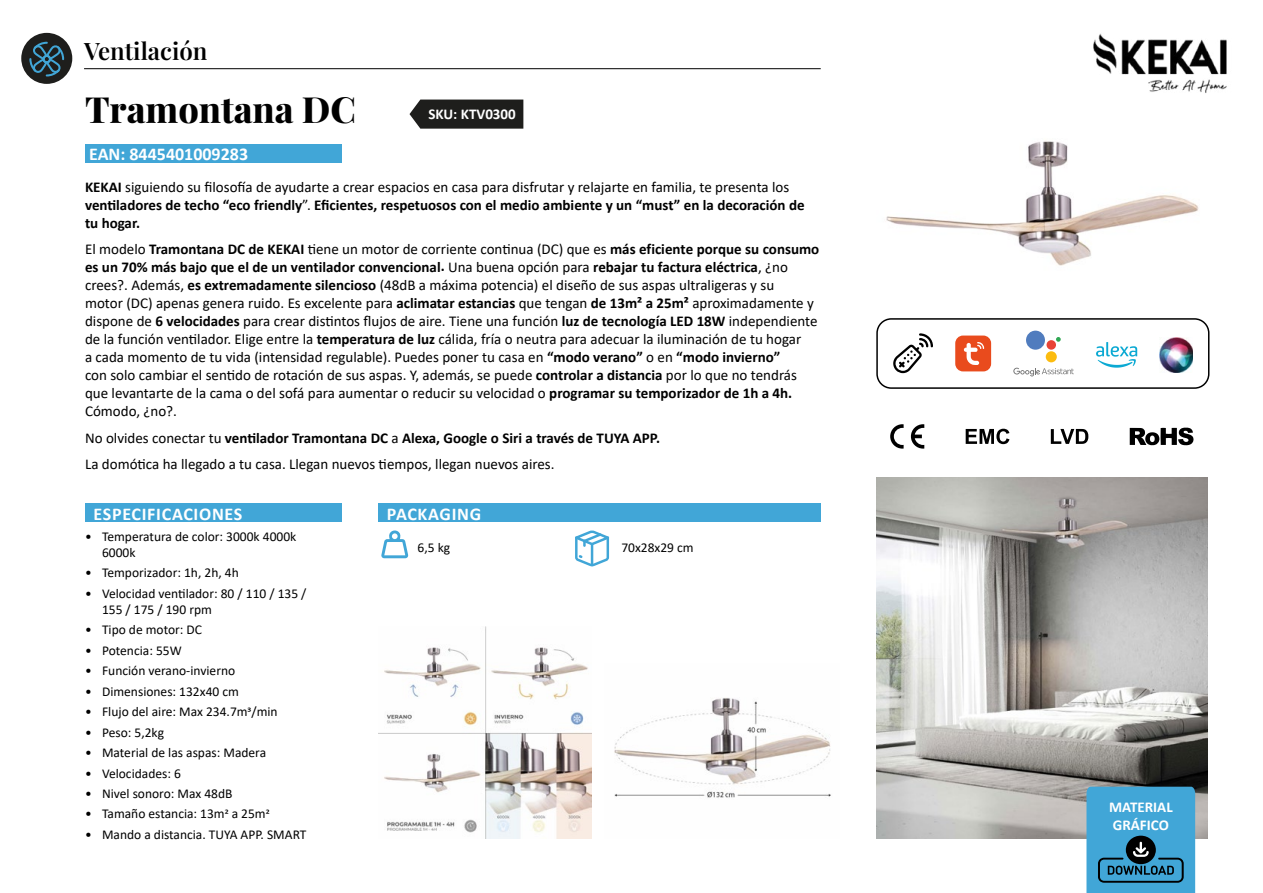
<style>
.page{position:relative;width:1263px;height:893px;background:#fff}
.page>*{position:absolute;margin:0;border:0;box-sizing:border-box;transform-origin:0 0}
.t1{font:36px "Playfair Display";color:#000}
.t2{font:24px "Playfair Display";color:#000}
.t3{font:700 18px "Calibri";letter-spacing:.025em;color:#fff}
.t4{font:700 18px "Calibri";color:#fff}
.t5{font:15px/18px "Calibri";color:#000}
.t6{font:700 15px/18px "Calibri";color:#000}
.t7{font:700 15px/18px "Calibri";color:#fff}
.t8{font:13.5px/16.2px "Calibri";color:#000}
.s1{font-weight:400}
.s2{font-weight:700}
</style>
<div class="page">
<img style="left:876px;top:477px;width:332px;height:362px">
<svg style="left:1086px;top:787px;width:109px;height:106px"></svg>
<div style="left:21px;top:33px;width:51px;height:51px;background:#1e1e1c;border-radius:50%"></div>
<img style="left:1093px;top:33px;width:134px;height:60px">
<svg style="left:29px;top:42px;width:35px;height:34px"></svg>
<svg style="left:409px;top:100px;width:114px;height:29px"></svg>
<svg style="left:575px;top:530px;width:34px;height:36px"></svg>
<svg style="left:381px;top:530px;width:27px;height:28px"></svg>
<img style="left:879px;top:141px;width:329px;height:244px">
<img style="left:614px;top:698px;width:217px;height:100px">
<img style="left:378px;top:627px;width:213px;height:212px">
<svg style="left:890px;top:424px;width:13px;height:25px"></svg>
<svg style="left:911px;top:424px;width:13px;height:25px"></svg>
<svg style="left:1130px;top:427px;width:64px;height:18px"></svg>
<svg style="left:966px;top:429px;width:43px;height:15px"></svg>
<svg style="left:1051px;top:429px;width:37px;height:15px"></svg>
<div style="left:85px;top:144px;width:256px;height:18px;background:#41a6d7"></div>
<div style="left:85px;top:504px;width:256px;height:18px;background:#41a6d7"></div>
<div style="left:378px;top:504px;width:443px;height:18px;background:#41a6d7"></div>
<hr style="left:84px;top:68px;width:737px;height:1px;background:#000">
<div style="left:877px;top:319px;width:332px;height:69px;background:#fff;border-radius:14px"></div>
<div style="left:876px;top:318px;width:333px;height:71px;border:2px solid #000;border-radius:14px"></div>
<div style="left:955px;top:336px;width:36px;height:35px;background:#e94b1d;border-radius:8px"></div>
<svg style="left:964px;top:342px;width:20px;height:23px"></svg>
<svg style="left:893px;top:333px;width:40px;height:40px"></svg>
<img style="left:1159px;top:337px;width:34px;height:35px">
<svg style="left:1096px;top:342px;width:41px;height:26px"></svg>
<svg style="left:1056px;top:337px;width:5px;height:5px"></svg>
<div style="left:1046px;top:340px;width:10px;height:10px;background:#e84435;border-radius:50%"></div>
<div style="left:1046px;top:351px;width:11px;height:11px;background:#fcbc0f;border-radius:50%"></div>
<div style="left:1026px;top:331px;width:19px;height:19px;background:#507cbe;border-radius:50%"></div>
<svg style="left:1013px;top:368px;width:61px;height:8px"></svg>
<h2 class="t2" style="left:84px;top:32px;width:125px">Ventilación</h2>
<h1 class="t1" style="left:85px;top:81px;width:273px">Tramontana DC</h1>
<p class="t4" style="left:89px;top:141px;width:161px">EAN: 8445401009283</p>
<p class="t7" style="left:428px;top:105px;width:89px">SKU: KTV0300</p>
<p class="t6" style="left:85px;top:178px;width:721px">KEKAI <span class="s1">siguiendo su filosofía de ayudarte a crear espacios en casa para disfrutar y relajarte en familia, te presenta los </span>ventiladores de techo “eco friendly<span class="s1">”.</span> Eficientes, respetuosos con el medio ambiente y un “must” en la decoración de tu hogar.</p>
<p class="t5" style="left:85px;top:240px;width:736px">El modelo <span class="s2">Tramontana DC de KEKAI</span> tiene un motor de corriente continua (DC) que es <span class="s2">más eficiente porque su consumo es un 70% más bajo que el de un ventilador convencional.</span> Una buena opción para <span class="s2">rebajar tu factura eléctrica</span>, ¿no crees?. Además, <span class="s2">es extremadamente silencioso</span> (48dB a máxima potencia) el diseño de sus aspas ultraligeras y su<br>motor (DC) apenas genera ruido. Es excelente para <span class="s2">aclimatar estancias</span> que tengan <span class="s2">de 13m² a 25m²</span> aproximadamente y dispone de <span class="s2">6 velocidades</span> para crear distintos flujos de aire. Tiene una función <span class="s2">luz de tecnología LED 18W</span> independiente de la función ventilador. Elige entre la <span class="s2">temperatura de luz</span> cálida, fría o neutra para adecuar la iluminación de tu hogar<br>a cada momento de tu vida (intensidad regulable). Puedes poner tu casa en <span class="s2">“modo verano”</span> o en <span class="s2">“modo invierno”<br></span>con solo cambiar el sentido de rotación de sus aspas. Y, además, se puede <span class="s2">controlar a distancia</span> por lo que no tendrás que levantarte de la cama o del sofá para aumentar o reducir su velocidad o <span class="s2">programar su temporizador de 1h a 4h.<br></span>Cómodo, ¿no?.</p>
<p class="t5" style="left:85px;top:424px;width:577px;line-height:26.5px">No olvides conectar tu <span class="s2">ventilador Tramontana DC</span> a <span class="s2">Alexa, Google o Siri a través de TUYA APP.<br></span>La domótica ha llegado a tu casa. Llegan nuevos tiempos, llegan nuevos aires.</p>
<p class="t3" style="left:94px;top:501px;width:150px">ESPECIFICACIONES</p>
<p class="t3" style="left:387px;top:501px;width:96px">PACKAGING</p>
<p class="t8" style="left:102px;top:528px;width:196px;text-indent:-17px">• Temperatura de color: 3000k 4000k<br>6000k</p>
<p class="t8" style="left:85px;top:564px;width:155px">• Temporizador: 1h, 2h, 4h</p>
<p class="t8" style="left:102px;top:585px;width:206px;text-indent:-17px">• Velocidad ventilador: 80 / 110 / 135 /<br>155 / 175 / 190 rpm</p>
<p class="t8" style="left:85px;top:621px;width:119px">• Tipo de motor: DC</p>
<p class="t8" style="left:85px;top:642px;width:98px">• Potencia: 55W</p>
<p class="t8" style="left:85px;top:662px;width:152px">• Función verano-invierno</p>
<p class="t8" style="left:85px;top:683px;width:155px">• Dimensiones: 132x40 cm</p>
<p class="t8" style="left:85px;top:703px;width:194px">• Flujo del aire: Max 234.7m3/min</p>
<p class="t8" style="left:85px;top:724px;width:81px">• Peso: 5,2kg</p>
<p class="t8" style="left:85px;top:744px;width:183px">• Material de las aspas: Madera</p>
<p class="t8" style="left:85px;top:765px;width:97px">• Velocidades: 6</p>
<p class="t8" style="left:85px;top:785px;width:149px">• Nivel sonoro: Max 48dB</p>
<p class="t8" style="left:85px;top:805px;width:186px">• Tamaño estancia: 13m2 a 25m2</p>
<p class="t8" style="left:85px;top:826px;width:223px">• Mando a distancia. TUYA APP. SMART</p>
<p class="t8" style="left:418px;top:539px;width:34px">6,5 kg</p>
<p class="t8" style="left:621px;top:539px;width:74px">70x28x29 cm</p>
<p class="t7" style="left:1109px;top:798px;width:65px">MATERIAL<br>GRÁFICO</p>
</div>
